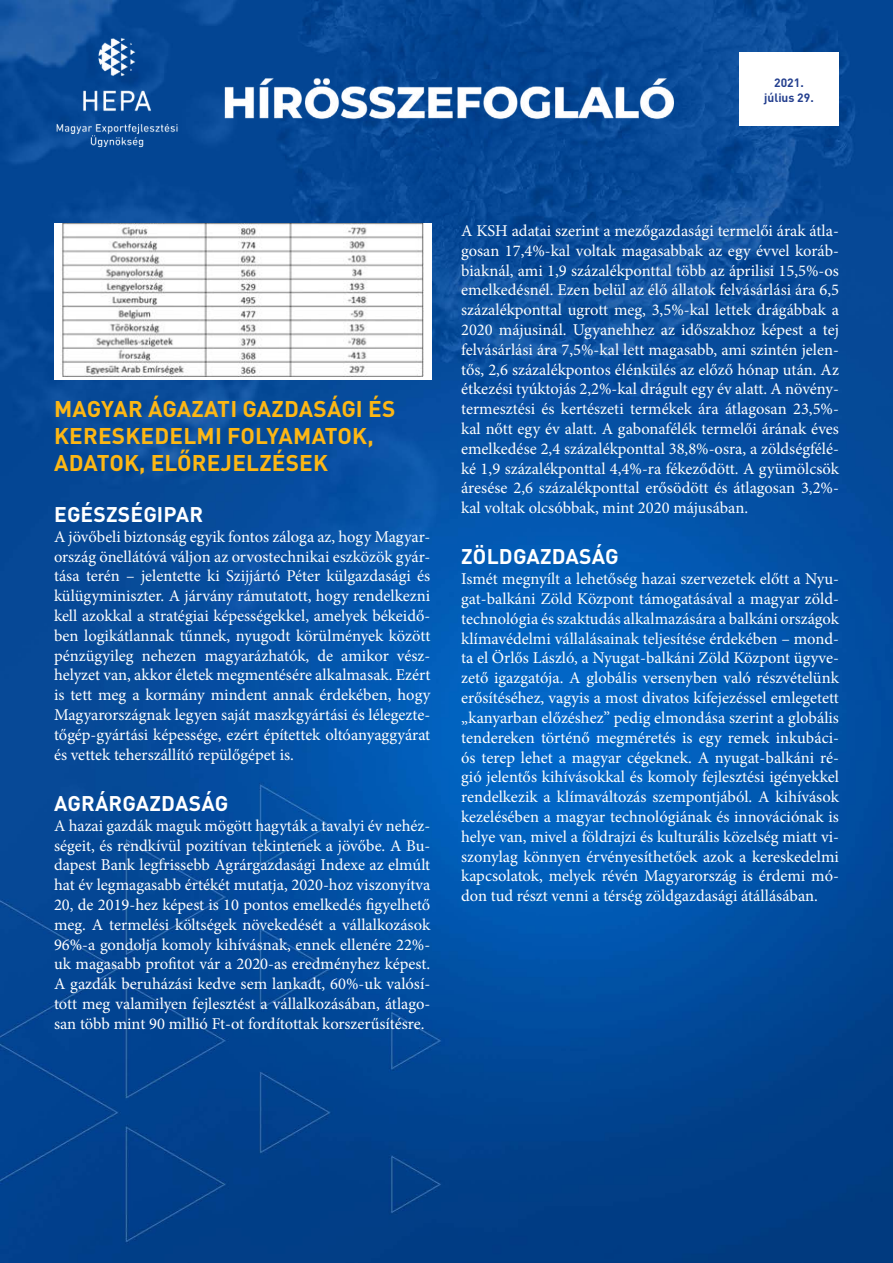
<style>
.page{position:relative;width:893px;height:1263px;background:#fff}
.page>*{position:absolute;margin:0;border:0;box-sizing:border-box;transform-origin:0 0}
.t1{font:700 22.5px/27px "DIN Pro";letter-spacing:.01em;color:#fdb714}
.t2{font:700 21px "DIN Pro";letter-spacing:.01em;color:#fff}
.t3{font:16.5px/19.8px "Minion Pro";color:#fff;text-align:justify}
.t4{font:700 12px/14.4px "DIN Pro";color:#25408f}
</style>
<div class="page">
<img style="left:0;top:0;width:893px;height:1263px">
<img style="left:54px;top:26px;width:664px;height:124px">
<div style="left:739px;top:54px;width:100px;height:72px;background:#fff"></div>
<div style="left:739px;top:52px;width:100px;height:72px;background:#fff"></div>
<div style="left:54px;top:224px;width:378px;height:156px;background:#fff"></div>
<img style="left:62px;top:224px;width:362px;height:152px">
<p class="t4" style="left:758px;top:75px;width:63px;text-indent:36px">0<br>OKTÓBER 15.</p>
<p class="t4" style="left:764px;top:75px;width:51px;text-align:center">2021.<br>JÚLIUS 29.</p>
<p class="t4" style="left:761px;top:89px;width:57px">OKTÓBER 1.</p>
<h1 class="t1" style="left:54px;top:394px;width:343px">M AGYAR ÁGAZATI GAZDASÁGI ÉS<br>KERESKEDELMI FOLYAMATOK,<br>ADATOK, ELŐREJELZÉSEK</h1>
<p class="t2" style="left:54px;top:500px;width:151px">EGÉSZSÉGIPAR</p>
<p class="t3" style="left:54px;top:527px;width:378px">A jövőbeli biztonság egyik fontos záloga az, hogy Magyar&shy;ország önellátóvá váljon az orvostechnikai eszközök gyár&shy;tása terén – jelentette ki Szijjártó Péter külgazdasági és külügyminiszter. A járvány rámutatott, hogy rendelkezni kell azokkal a stratégiai képességekkel, amelyek békeidő&shy;ben logikátlannak tűnnek, nyugodt körülmények között pénzügyileg nehezen magyarázhatók, de amikor vész&shy;helyzet van, akkor életek megmentésére alkalmasak. Ezért is tett meg a kormány mindent annak érdekében, hogy Magyarországnak legyen saját maszkgyártási és lélegezte&shy;tőgép-gyártási képessége, ezért építettek oltóanyaggyárat és vettek teherszállító repülőgépet is.</p>
<p class="t2" style="left:54px;top:789px;width:176px">AGRÁRGAZDASÁG</p>
<p class="t3" style="left:54px;top:816px;width:378px">A hazai gazdák maguk mögött hagyták a tavalyi év nehéz&shy;ségeit, és rendkívül pozitívan tekintenek a jövőbe. A Bu&shy;dapest Bank legfrissebb Agrárgazdasági Indexe az elmúlt hat év legmagasabb értékét mutatja, 2020-hoz viszonyítva 20, de 2019-hez képest is 10 pontos emelkedés figyelhető meg. A termelési költségek növekedését a vállalkozások 96%-a gondolja komoly kihívásnak, ennek ellenére 22%- uk magasabb profitot vár a 2020-as eredményhez képest.<br>A gazdák beruházási kedve sem lankadt, 60%-uk valósí&shy;tott meg valamilyen fejlesztést a vállalkozásában, átlago&shy;san több mint 90 millió Ft-ot fordítottak korszerűsítésre.</p>
<p class="t3" style="left:461px;top:221px;width:379px">A KSH adatai szerint a mezőgazdasági termelői árak átla&shy;gosan 17,4%-kal voltak magasabbak az egy évvel koráb&shy;biaknál, ami 1,9 százalékponttal több az áprilisi 15,5%-os emelkedésnél. Ezen belül az élő állatok felvásárlási ára 6,5 százalékponttal ugrott meg, 3,5%-kal lettek drágábbak a 2020 májusinál. Ugyanehhez az időszakhoz képest a tej felvásárlási ára 7,5%-kal lett magasabb, ami szintén jelen&shy;tős, 2,6 százalékpontos élénkülés az előző hónap után. Az étkezési tyúktojás 2,2%-kal drágult egy év alatt. A növény&shy;termesztési és kertészeti termékek ára átlagosan 23,5%- kal nőtt egy év alatt. A gabonafélék termelői árának éves emelkedése 2,4 százalékponttal 38,8%-osra, a zöldségfélé&shy;ké 1,9 százalékponttal 4,4%-ra fékeződött. A gyümölcsök áresése 2,6 százalékponttal erősödött és átlagosan 3,2%- kal voltak olcsóbbak, mint 2020 májusában.</p>
<p class="t2" style="left:461px;top:543px;width:159px">ZÖLDGAZDASÁG</p>
<p class="t3" style="left:461px;top:569px;width:379px">Ismét megnyílt a lehetőség hazai szervezetek előtt a Nyu&shy;gat-balkáni Zöld Központ támogatásával a magyar zöld&shy;technológia és szaktudás alkalmazására a balkáni országok klímavédelmi vállalásainak teljesítése érdekében – mond&shy;ta el Örlős László, a Nyugat-balkáni Zöld Központ ügyve&shy;zető igazgatója. A globális versenyben való részvételünk erősítéséhez, vagyis a most divatos kifejezéssel emlegetett „kanyarban előzéshez” pedig elmondása szerint a globális tendereken történő megméretés is egy remek inkubáci&shy;ós terep lehet a magyar cégeknek. A nyugat-balkáni ré&shy;gió jelentős kihívásokkal és komoly fejlesztési igényekkel rendelkezik a klímaváltozás szempontjából. A kihívások kezelésében a magyar technológiának és innovációnak is helye van, mivel a földrajzi és kulturális közelség miatt vi&shy;szonylag könnyen érvényesíthetőek azok a kereskedelmi kapcsolatok, melyek révén Magyarország is érdemi mó&shy;don tud részt venni a térség zöldgazdasági átállásában.</p>
</div>
